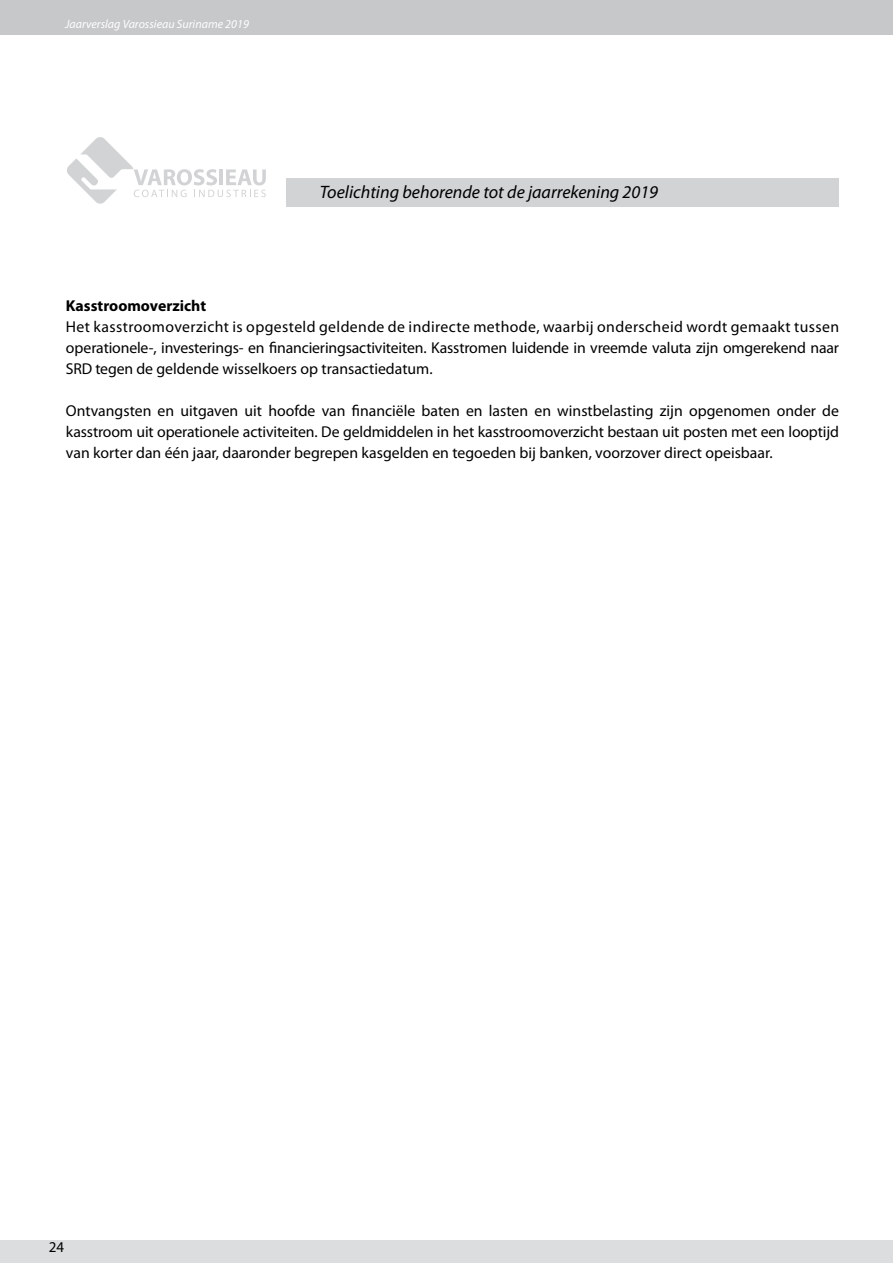
<style>
.page{position:relative;width:893px;height:1263px;background:#fff}
.page>*{position:absolute;margin:0;border:0;box-sizing:border-box;transform-origin:0 0}
.t1{font:italic 18px "Myriad Pro";color:#000}
.t2{font:15.75px/21px "Myriad Pro";color:#000;text-align:justify}
.t3{font:700 15.75px "Myriad Pro";color:#000}
.t4{font:15px "Myriad Pro";color:#000}
.t5{font:italic 12px "Myriad Pro";color:#fff}
</style>
<div class="page">
<div style="left:0;top:1240px;width:893px;height:23px;background:#dcddde"></div>
<div style="left:0;top:0;width:893px;height:34px;background:#c7c8ca"></div>
<svg style="left:67px;top:137px;width:199px;height:67px"></svg>
<div style="left:286px;top:178px;width:552px;height:28px;background:#d1d3d4"></div>
<p class="t5" style="left:65px;top:16px;width:185px">Jaarverslag Varossieau Suriname 2019</p>
<p class="t1" style="left:320px;top:181px;width:340px">Toelichting behorende tot de jaarrekening 2019</p>
<p class="t3" style="left:66px;top:295px;width:142px">Kasstroomoverzicht</p>
<p class="t2" style="left:66px;top:316px;width:775px">Het kasstroomoverzicht is opgesteld geldende de indirecte methode, waarbij onderscheid wordt gemaakt tussen operationele-, investerings- en financieringsactiviteiten. Kasstromen luidende in vreemde valuta zijn omgerekend naar SRD tegen de geldende wisselkoers op transactiedatum.</p>
<p class="t2" style="left:66px;top:400px;width:775px">Ontvangsten en uitgaven uit hoofde van financiële baten en lasten en winstbelasting zijn opgenomen onder de kasstroom uit operationele activiteiten. De geldmiddelen in het kasstroomoverzicht bestaan uit posten met een looptijd van korter dan één jaar, daaronder begrepen kasgelden en tegoeden bij banken, voorzover direct opeisbaar.</p>
<p class="t4" style="left:49px;top:1238px;width:17px">24</p>
</div>
